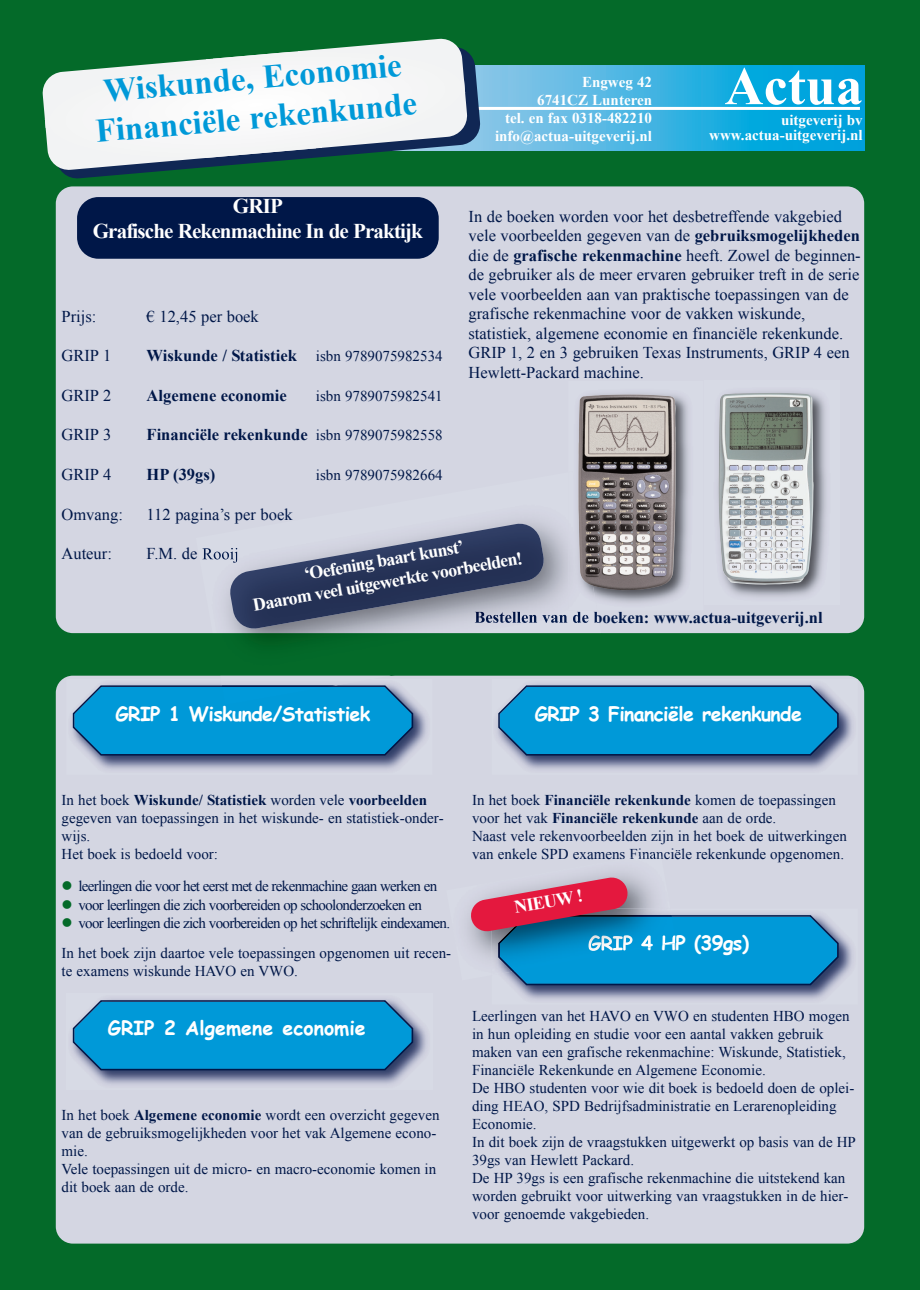
<style>
.page{position:relative;width:920px;height:1290px;background:#fff}
.page>*{position:absolute;margin:0;border:0;box-sizing:border-box;transform-origin:0 0}
.t1{font:700 54px "Times New Roman";color:#fff}
.t2{font:700 33px/39.6px "Times New Roman";color:#0099d8;text-align:center}
.t3{font:700 21px/25.2px "Times New Roman";letter-spacing:-.04em;color:#fff;text-align:center}
.t4{font:700 19.5px "Comic Sans MS";letter-spacing:-.03em;color:#fff}
.t5{font:700 19.5px "Comic Sans MS";color:#fff}
.t6{font:700 18px/21.6px "Times New Roman";color:#fff;text-align:center}
.t7{font:16.5px/19.5px "Times New Roman";color:#001748}
.t8{font:700 16.5px "Times New Roman";color:#001748}
.t9{font:15px/18px "Times New Roman";color:#001748}
.t10{font:15px/30.5px "Times New Roman";letter-spacing:-.045em;color:#001748}
.t11{font:700 15px/18px "Times New Roman";color:#fff;text-align:right}
.s1{font-weight:700}
.s2{font-weight:400;font-size:15px}
.s3{color:#046a29}
</style>
<div class="page">
<div style="left:0;top:0;width:919px;height:1289px;background:#046a29"></div>
<div style="left:56px;top:186px;width:808px;height:447px;background:#d4d6e2;border-radius:17px"></div>
<div style="left:56px;top:675px;width:808px;height:568px;background:#d4d6e2;border-radius:17px"></div>
<svg style="left:481px;top:65px;width:383px;height:85px"></svg>
<hr style="left:438px;top:107px;width:421px;height:3px;background:#fff">
<div style="left:77px;top:197px;width:361px;height:62px;background:#001748;border-radius:21px"></div>
<svg style="left:61px;top:52px;width:420px;height:127px"></svg>
<svg style="left:42px;top:38px;width:426px;height:133px"></svg>
<img style="left:72px;top:684px;width:354px;height:85px">
<svg style="left:73px;top:685px;width:340px;height:70px"></svg>
<img style="left:72px;top:999px;width:354px;height:85px">
<svg style="left:73px;top:1000px;width:340px;height:70px"></svg>
<img style="left:497px;top:678px;width:360px;height:91px">
<svg style="left:498px;top:685px;width:340px;height:70px"></svg>
<img style="left:212px;top:633px;width:390px;height:11px">
<img style="left:202px;top:521px;width:398px;height:112px">
<img style="left:220px;top:675px;width:171px;height:1px">
<img style="left:221px;top:684px;width:152px;height:1px">
<div style="left:222px;top:687px;width:105px;height:18px;background:#0099d8"></div>
<img style="left:222px;top:685px;width:114px;height:1px">
<img style="left:230px;top:523px;width:313px;height:105px">
<img style="left:515px;top:932px;width:337px;height:67px">
<img style="left:597px;top:396px;width:91px;height:214px">
<img style="left:568px;top:521px;width:29px;height:89px">
<img style="left:578px;top:394px;width:97px;height:196px">
<img style="left:727px;top:392px;width:99px;height:205px">
<img style="left:718px;top:393px;width:95px;height:191px">
<img style="left:468px;top:852px;width:194px;height:77px">
<svg style="left:469px;top:876px;width:369px;height:109px"></svg>
<hr style="left:439px;top:0;width:42px;height:1px;background:#fff">
<hr style="left:439px;top:1289px;width:42px;height:1px;background:#000">
<hr style="left:0;top:624px;width:1px;height:42px;background:#000">
<hr style="left:919px;top:624px;width:1px;height:42px;background:#000">
<h2 class="t2" style="left:91px;top:72px;width:323px;rotate:-5deg">Wiskunde, Economie<br>Financiële rekenkunde</h2>
<p class="t11" style="left:495px;top:73px;width:158px">Engweg 42<br>6741CZ Lunteren<br>tel. en fax 0318-482210 info@actua-uitgeverij.nl</p>
<h1 class="t1" style="left:724px;top:56px;width:139px">Actua</h1>
<p class="t11" style="left:709px;top:113px;width:155px;line-height:15px">uitgeverij bv www.actua-uitgeverij.nl</p>
<h3 class="t3" style="left:93px;top:193px;width:332px">GRIP<br>Grafische Rekenmachine In de Praktijk</h3>
<p class="t7" style="left:468px;top:206px;width:394px">In de boeken worden voor het desbetreffende vakgebied vele voorbeelden gegeven van de <span class="s1">gebruiksmogelijkheden </span>die de <span class="s1">grafische rekenmachine</span> heeft. Zowel de beginnen&shy;de gebruiker als de meer ervaren gebruiker treft in de serie vele voorbeelden aan van praktische toepassingen van de grafische rekenmachine voor de vakken wiskunde, statistiek, algemene economie en financiële rekenkunde.<br>GRIP 1, 2 en 3 gebruiken Texas Instruments, GRIP 4 een Hewlett-Packard machine.</p>
<p class="t7" style="left:62px;top:306px;width:36px">Prijs:</p>
<p class="t7" style="left:147px;top:306px;width:114px">€ 12,45 per boek</p>
<p class="t7" style="left:62px;top:346px;width:51px">GRIP 1</p>
<p class="t8" style="left:147px;top:346px;width:297px">Wiskunde / Statistiek <span class="s2">isbn 9789075982534</span></p>
<p class="t7" style="left:62px;top:385px;width:51px">GRIP 2</p>
<p class="t8" style="left:147px;top:386px;width:142px">Algemene economie</p>
<p class="t9" style="left:316px;top:387px;width:128px">isbn 9789075982541</p>
<p class="t7" style="left:62px;top:425px;width:51px">GRIP 3</p>
<p class="t8" style="left:147px;top:425px;width:297px">Financiële rekenkunde <span class="s2">isbn 9789075982558</span></p>
<p class="t7" style="left:62px;top:464px;width:51px">GRIP 4</p>
<p class="t8" style="left:147px;top:465px;width:70px">HP (39gs)</p>
<p class="t9" style="left:316px;top:466px;width:128px">isbn 9789075982664</p>
<p class="t7" style="left:62px;top:504px;width:63px">Omvang:</p>
<p class="t7" style="left:147px;top:504px;width:147px">112 pagina’s per boek</p>
<p class="t7" style="left:62px;top:544px;width:52px">Auteur:</p>
<p class="t7" style="left:147px;top:544px;width:94px">F.M. de Rooij</p>
<p class="t6" style="left:247px;top:573px;width:275px;rotate:-10deg">‘Oefening baart kunst’<br>Daarom veel uitgewerkte voorbeelden!</p>
<p class="t8" style="left:474px;top:608px;width:350px">Bestellen van de boeken: www.actua-uitgeverij.nl</p>
<h3 class="t4" style="left:116px;top:699px;width:256px">GRIP 1 Wiskunde/Statistiek</h3>
<h3 class="t4" style="left:535px;top:699px;width:268px">GRIP 3 Financiële rekenkunde</h3>
<p class="t9" style="left:62px;top:790px;width:384px">In het boek <span class="s1">Wiskunde/ Statistiek</span> worden vele <span class="s1">voorbeelden </span>gegeven van toepassingen in het wiskunde- en statistiek-onder&shy;wijs.<br>Het boek is bedoeld voor:</p>
<p class="t10" style="left:62px;top:871px;width:377px"><span class="s3">●</span> leerlingen die voor het eerst met de rekenmachine gaan werken en</p>
<p class="t10" style="left:62px;top:889px;width:362px"><span class="s3">●</span> voor leerlingen die zich voorbereiden op schoolonderzoeken en</p>
<p class="t10" style="left:62px;top:907px;width:391px"><span class="s3">●</span> voor leerlingen die zich voorbereiden op het schriftelijk eindexamen.<br>In het boek zijn daartoe vele toepassingen opgenomen uit recen-</p>
<p class="t9" style="left:62px;top:962px;width:238px">te examens wiskunde HAVO en VWO.</p>
<h3 class="t5" style="left:108px;top:1013px;width:259px">GRIP 2 Algemene economie</h3>
<p class="t9" style="left:62px;top:1106px;width:379px">In het boek <span class="s1">Algemene economie</span> wordt een overzicht gegeven van de gebruiksmogelijkheden voor het vak Algemene econo&shy;mie.<br>Vele toepassingen uit de micro- en macro-economie komen in dit boek aan de orde.</p>
<p class="t9" style="left:472px;top:790px;width:376px">In het boek <span class="s1">Financiële rekenkunde</span> komen de toepassingen voor het vak <span class="s1">Financiële rekenkunde</span> aan de orde.<br>Naast vele rekenvoorbeelden zijn in het boek de uitwerkingen van enkele SPD examens Financiële rekenkunde opgenomen.</p>
<p class="t6" style="left:512px;top:896px;width:71px;rotate:-10deg">NIEUW !</p>
<h3 class="t4" style="left:588px;top:928px;width:162px">GRIP 4 HP (39gs)</h3>
<p class="t9" style="left:472px;top:1006px;width:385px">Leerlingen van het HAVO en VWO en studenten HBO mogen in hun opleiding en studie voor een aantal vakken gebruik maken van een grafische rekenmachine: Wiskunde, Statistiek, Financiële Rekenkunde en Algemene Economie.<br>De HBO studenten voor wie dit boek is bedoeld doen de oplei&shy;ding HEAO, SPD Bedrijfsadministratie en Lerarenopleiding Economie.<br>In dit boek zijn de vraagstukken uitgewerkt op basis van de HP 39gs van Hewlett Packard.<br>De HP 39gs is een grafische rekenmachine die uitstekend kan worden gebruikt voor uitwerking van vraagstukken in de hier&shy;voor genoemde vakgebieden.</p>
</div>
